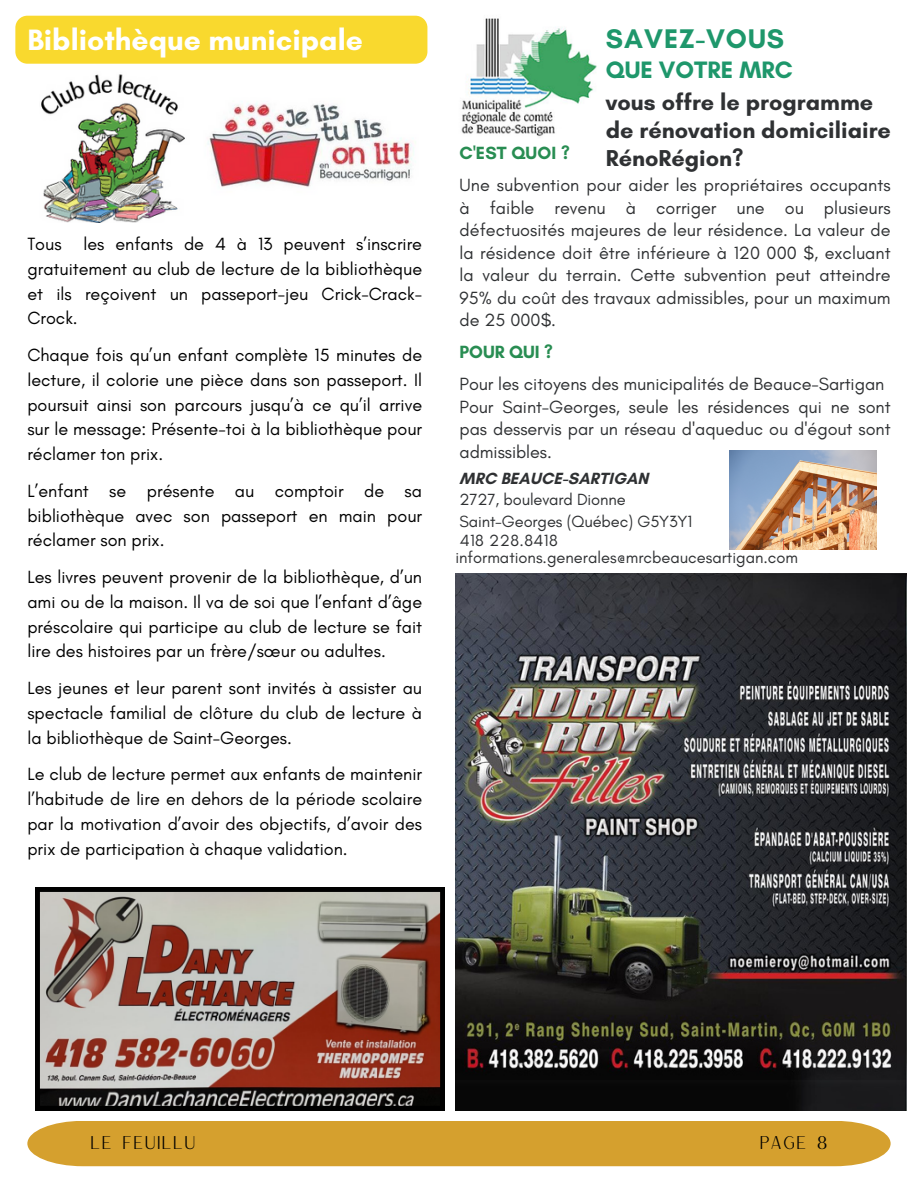
<style>
.page{position:relative;width:918px;height:1188px;background:#fff}
.page>*{position:absolute;margin:0;border:0;box-sizing:border-box;transform-origin:0 0}
.t1{font:700 30px "Glacial Indifference";color:#fff}
.t2{font:700 27.45px "Glacial Indifference";letter-spacing:.035em;color:#1e976b}
.t3{font:700 24.15px "Glacial Indifference";color:#1e976b}
.t4{font:700 23.4px/28px "Glacial Indifference";color:#2f3133}
.t5{font:18px/24.8px "Glacial Indifference";color:#000;text-align:justify}
.t6{font:18px/22.5px "Glacial Indifference";letter-spacing:-.005em;color:#2f3133;text-align:justify}
.t7{font:700 18px "Glacial Indifference";letter-spacing:.005em;color:#288d52}
.t8{font:18px "Versailles";color:#000}
.t9{font:16.5px "Glacial Indifference";color:#2f3133}
.t10{font:700 16.5px "Glacial Indifference";letter-spacing:.01em;color:#2f3133}
.t11{font:16.5px "Glacial Indifference";letter-spacing:.025em;color:#2f3133}
</style>
<div class="page">
<div style="left:27px;top:1121px;width:864px;height:45px;background:#d5a02e"></div>
<svg style="left:35px;top:887px;width:410px;height:223px;background:#91776e"></svg>
<img style="left:455px;top:574px;width:451px;height:537px">
<img style="left:41px;top:74px;width:144px;height:148px">
<img style="left:207px;top:103px;width:207px;height:84px">
<img style="left:461px;top:18px;width:136px;height:119px">
<img style="left:729px;top:451px;width:148px;height:99px">
<div style="left:15px;top:16px;width:412px;height:48px;background:#f9d92e"></div>
<h4 class="t1" style="left:27px;top:21px;width:337px">Bibliothèque municipale</h4>
<p class="t2" style="left:606px;top:22px;width:180px">SAVEZ-VOUS</p>
<p class="t3" style="left:606px;top:55px;width:188px">QUE VOTRE MRC</p>
<h4 class="t4" style="left:606px;top:88px;width:287px">vous offre le programme de rénovation domiciliaire</h4>
<p class="t7" style="left:460px;top:142px;width:112px">C'EST QUOI ?</p>
<h4 class="t4" style="left:606px;top:144px;width:139px">RénoRégion?</h4>
<p class="t6" style="left:460px;top:174px;width:433px">Une subvention pour aider les propriétaires occupants à faible revenu à corriger une ou plusieurs défectuosités majeures de leur résidence. La valeur de la résidence doit être inférieure à 120 000 $, excluant la valeur du terrain. Cette subvention peut atteindre 95% du coût des travaux admissibles, pour un maximum de 25 000$.</p>
<p class="t7" style="left:460px;top:341px;width:95px">POUR QUI ?</p>
<p class="t6" style="left:460px;top:372px;width:426px">Pour les citoyens des municipalités de Beauce-Sartigan</p>
<p class="t6" style="left:460px;top:395px;width:433px">Pour Saint-Georges, seule les résidences qui ne sont pas desservis par un réseau d'aqueduc ou d'égout sont admissibles.</p>
<p class="t10" style="left:460px;top:468px;width:190px">MRC BEAUCE-SARTIGAN</p>
<p class="t9" style="left:460px;top:490px;width:168px">2727, boulevard Dionne</p>
<p class="t9" style="left:460px;top:511px;width:234px">Saint-Georges (Québec) G5Y3Y1</p>
<p class="t11" style="left:460px;top:531px;width:99px">418 228.8418</p>
<p class="t9" style="left:455px;top:548px;width:344px">informations.generales@mrcbeaucesartigan.com</p>
<p class="t5" style="left:27px;top:231px;width:396px">Tous les enfants de 4 à 13 peuvent s’inscrire gratuitement au club de lecture de la bibliothèque et ils reçoivent un passeport-jeu Crick-Crack-Crock.</p>
<p class="t5" style="left:27px;top:342px;width:396px">Chaque fois qu’un enfant complète 15 minutes de lecture, il colorie une pièce dans son passeport. Il poursuit ainsi son parcours jusqu’à ce qu’il arrive sur le message: Présente-toi à la bibliothèque pour réclamer ton prix.</p>
<p class="t5" style="left:27px;top:478px;width:396px">L’enfant se présente au comptoir de sa bibliothèque avec son passeport en main pour réclamer son prix.</p>
<p class="t5" style="left:27px;top:564px;width:396px">Les livres peuvent provenir de la bibliothèque, d’un ami ou de la maison. Il va de soi que l’enfant d’âge préscolaire qui participe au club de lecture se fait lire des histoires par un frère/sœur ou adultes.</p>
<h2 class="t5" style="left:27px;top:675px;width:396px">Les jeunes et leur parent sont invités à assister au spectacle familial de clôture du club de lecture à la bibliothèque de Saint-Georges.</h2>
<h3 class="t5" style="left:27px;top:762px;width:396px">Le club de lecture permet aux enfants de maintenir l’habitude de lire en dehors de la période scolaire par la motivation d’avoir des objectifs, d’avoir des prix de participation à chaque validation.</h3>
<h1 class="t8" style="left:90px;top:1131px;width:108px">LE FEUILLU</h1>
<h1 class="t8" style="left:759px;top:1131px;width:71px">PAGE 8</h1>
</div>
